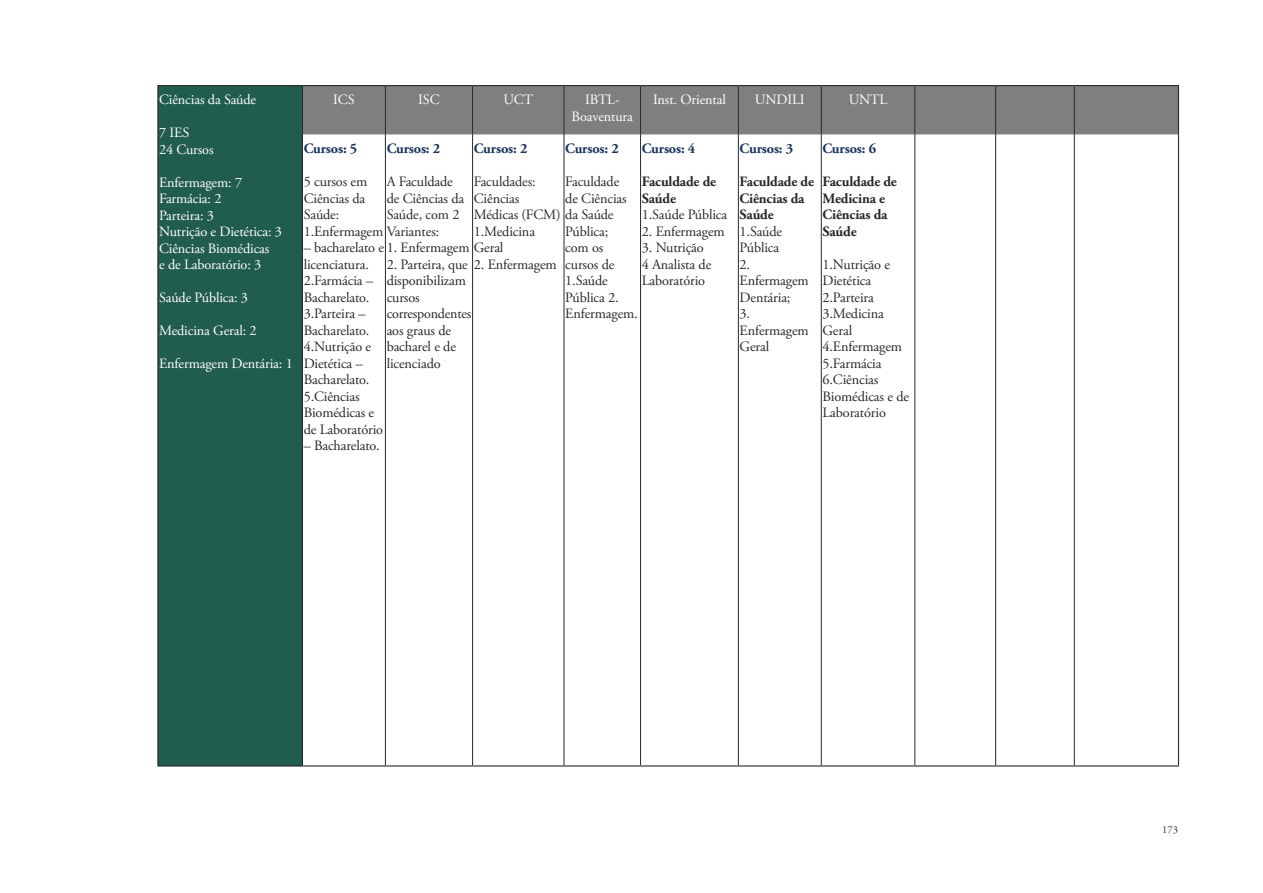
<style>
.page{position:relative;width:1263px;height:893px;background:#fff}
.page>*{position:absolute;margin:0;border:0;box-sizing:border-box;transform-origin:0 0}
.t1{font:14.25px/16.5px "Adobe Garamond Pro";letter-spacing:-.01em;color:#282827}
.t2{font:14.25px/16.5px "Adobe Garamond Pro";letter-spacing:-.01em;color:#fff}
.t3{font:700 14.25px/16.5px "Adobe Garamond Pro";letter-spacing:-.01em;color:#282827}
.t4{font:700 14.25px "Adobe Garamond Pro";letter-spacing:-.01em;color:#1a355f}
.t5{font:10.5px "Adobe Garamond Pro";color:#282827}
</style>
<div class="page">
<div style="left:158px;top:86px;width:144px;height:680px;background:#215d4f"></div>
<div style="left:303px;top:86px;width:875px;height:48px;background:#7e807f"></div>
<hr style="left:302px;top:86px;width:1px;height:48px;background:#282827">
<hr style="left:385px;top:86px;width:1px;height:48px;background:#282827">
<hr style="left:472px;top:86px;width:1px;height:48px;background:#282827">
<hr style="left:564px;top:86px;width:1px;height:48px;background:#282827">
<hr style="left:640px;top:86px;width:1px;height:48px;background:#282827">
<hr style="left:738px;top:86px;width:1px;height:48px;background:#282827">
<hr style="left:821px;top:86px;width:1px;height:48px;background:#282827">
<hr style="left:914px;top:86px;width:1px;height:48px;background:#282827">
<hr style="left:995px;top:86px;width:1px;height:48px;background:#282827">
<hr style="left:1074px;top:86px;width:1px;height:48px;background:#282827">
<hr style="left:302px;top:134px;width:1px;height:631px;background:#282827">
<hr style="left:385px;top:134px;width:1px;height:631px;background:#282827">
<hr style="left:472px;top:134px;width:1px;height:631px;background:#282827">
<hr style="left:564px;top:134px;width:1px;height:631px;background:#282827">
<hr style="left:640px;top:134px;width:1px;height:631px;background:#282827">
<hr style="left:738px;top:134px;width:1px;height:631px;background:#282827">
<hr style="left:821px;top:134px;width:1px;height:631px;background:#282827">
<hr style="left:914px;top:134px;width:1px;height:631px;background:#282827">
<hr style="left:995px;top:134px;width:1px;height:631px;background:#282827">
<hr style="left:1074px;top:134px;width:1px;height:631px;background:#282827">
<hr style="left:157px;top:86px;width:1px;height:48px;background:#282827">
<hr style="left:157px;top:134px;width:1px;height:631px;background:#282827">
<hr style="left:157px;top:765px;width:145px;height:1px;background:#282827">
<hr style="left:1178px;top:86px;width:1px;height:48px;background:#282827">
<hr style="left:1178px;top:134px;width:1px;height:631px;background:#282827">
<hr style="left:302px;top:765px;width:83px;height:1px;background:#282827">
<hr style="left:385px;top:765px;width:88px;height:1px;background:#282827">
<hr style="left:473px;top:765px;width:91px;height:1px;background:#282827">
<hr style="left:564px;top:765px;width:76px;height:1px;background:#282827">
<hr style="left:640px;top:765px;width:98px;height:1px;background:#282827">
<hr style="left:738px;top:765px;width:83px;height:1px;background:#282827">
<hr style="left:821px;top:765px;width:94px;height:1px;background:#282827">
<hr style="left:915px;top:765px;width:81px;height:1px;background:#282827">
<hr style="left:996px;top:765px;width:78px;height:1px;background:#282827">
<hr style="left:1074px;top:765px;width:105px;height:1px;background:#282827">
<hr style="left:157px;top:85px;width:145px;height:1px;background:#282827">
<hr style="left:302px;top:85px;width:83px;height:1px;background:#282827">
<hr style="left:385px;top:85px;width:88px;height:1px;background:#282827">
<hr style="left:473px;top:85px;width:91px;height:1px;background:#282827">
<hr style="left:564px;top:85px;width:76px;height:1px;background:#282827">
<hr style="left:640px;top:85px;width:98px;height:1px;background:#282827">
<hr style="left:738px;top:85px;width:83px;height:1px;background:#282827">
<hr style="left:821px;top:85px;width:94px;height:1px;background:#282827">
<hr style="left:915px;top:85px;width:81px;height:1px;background:#282827">
<hr style="left:996px;top:85px;width:78px;height:1px;background:#282827">
<hr style="left:1074px;top:85px;width:105px;height:1px;background:#282827">
<p class="t2" style="left:159px;top:92px;width:99px">Ciências da Saúde</p>
<p class="t2" style="left:159px;top:125px;width:56px">7 IES<br>24 Cursos</p>
<p class="t2" style="left:159px;top:175px;width:124px">Enfermagem: 7<br>Farmácia: 2<br>Parteira: 3<br>Nutrição e Dietética: 3<br>Ciências Biomédicas<br>e de Laboratório: 3</p>
<p class="t2" style="left:159px;top:290px;width:90px">Saúde Pública: 3</p>
<p class="t2" style="left:159px;top:323px;width:99px">Medicina Geral: 2</p>
<p class="t2" style="left:159px;top:356px;width:135px">Enfermagem Dentária: 1</p>
<p class="t2" style="left:333px;top:92px;width:23px">ICS</p>
<p class="t2" style="left:418px;top:92px;width:23px">ISC</p>
<p class="t2" style="left:503px;top:92px;width:31px">UCT</p>
<p class="t2" style="left:572px;top:92px;width:63px;text-align:center">IBTL-<br>Boaventura</p>
<p class="t2" style="left:653px;top:92px;width:74px">Inst. Oriental</p>
<p class="t2" style="left:755px;top:92px;width:51px">UNDILI</p>
<p class="t2" style="left:849px;top:92px;width:40px">UNTL</p>
<p class="t4" style="left:304px;top:140px;width:55px">Cursos: 5</p>
<p class="t1" style="left:304px;top:174px;width:137px">5 cursos em<br>Ciências da<br>Saúde:<br>1.Enfermagem Variantes:</p>
<p class="t1" style="left:304px;top:240px;width:201px">– bacharelato e 1. Enfermagem Geral licenciatura.<br>2.Farmácia –<br>Bacharelato.<br>3.Parteira –<br>Bacharelato.<br>4.Nutrição e<br>Dietética –<br>Bacharelato.<br>5.Ciências<br>Biomédicas e<br>de Laboratório</p>
<p class="t1" style="left:304px;top:438px;width:77px">– Bacharelato.</p>
<p class="t4" style="left:642px;top:140px;width:55px">Cursos: 4</p>
<p class="t3" style="left:642px;top:174px;width:76px">Faculdade de<br>Saúde</p>
<p class="t1" style="left:642px;top:207px;width:87px">1.Saúde Pública</p>
<p class="t1" style="left:642px;top:224px;width:84px">2. Enfermagem</p>
<p class="t1" style="left:642px;top:240px;width:71px">3. Nutrição<br>4 Analista de<br>Laboratório</p>
<p class="t4" style="left:822px;top:141px;width:55px">Cursos: 6</p>
<p class="t3" style="left:822px;top:174px;width:76px">Faculdade de<br>Medicina e<br>Ciências da<br>Saúde</p>
<p class="t1" style="left:822px;top:257px;width:88px">1.Nutrição e<br>Dietética<br>2.Parteira<br>3.Medicina<br>Geral<br>4.Enfermagem<br>5.Farmácia<br>6.Ciências<br>Biomédicas e de<br>Laboratório</p>
<p class="t4" style="left:474px;top:140px;width:55px">Cursos: 2</p>
<p class="t1" style="left:474px;top:174px;width:141px">Faculdades:<br>Ciências<br>Médicas (FCM) da Saúde<br>1.Medicina</p>
<p class="t4" style="left:565px;top:140px;width:55px">Cursos: 2</p>
<p class="t1" style="left:565px;top:174px;width:63px">Faculdade de Ciências</p>
<p class="t1" style="left:565px;top:224px;width:74px">Pública;<br>com os cursos de<br>1.Saúde<br>Pública 2.<br>Enfermagem.</p>
<p class="t4" style="left:740px;top:141px;width:55px">Cursos: 3</p>
<p class="t3" style="left:740px;top:174px;width:76px">Faculdade de<br>Ciências da<br>Saúde</p>
<p class="t1" style="left:740px;top:224px;width:71px">1.Saúde<br>Pública<br>2.<br>Enfermagem<br>Dentária;<br>3.<br>Enfermagem<br>Geral</p>
<p class="t4" style="left:387px;top:141px;width:55px">Cursos: 2</p>
<p class="t1" style="left:387px;top:174px;width:79px">A Faculdade de Ciências da<br>Saúde, com 2</p>
<p class="t1" style="left:387px;top:257px;width:172px">2. Parteira, que 2. Enfermagem disponibilizam<br>cursos<br>correspondentes<br>aos graus de<br>bacharel e de<br>licenciado</p>
<p class="t5" style="left:1162px;top:823px;width:17px">173</p>
</div>
